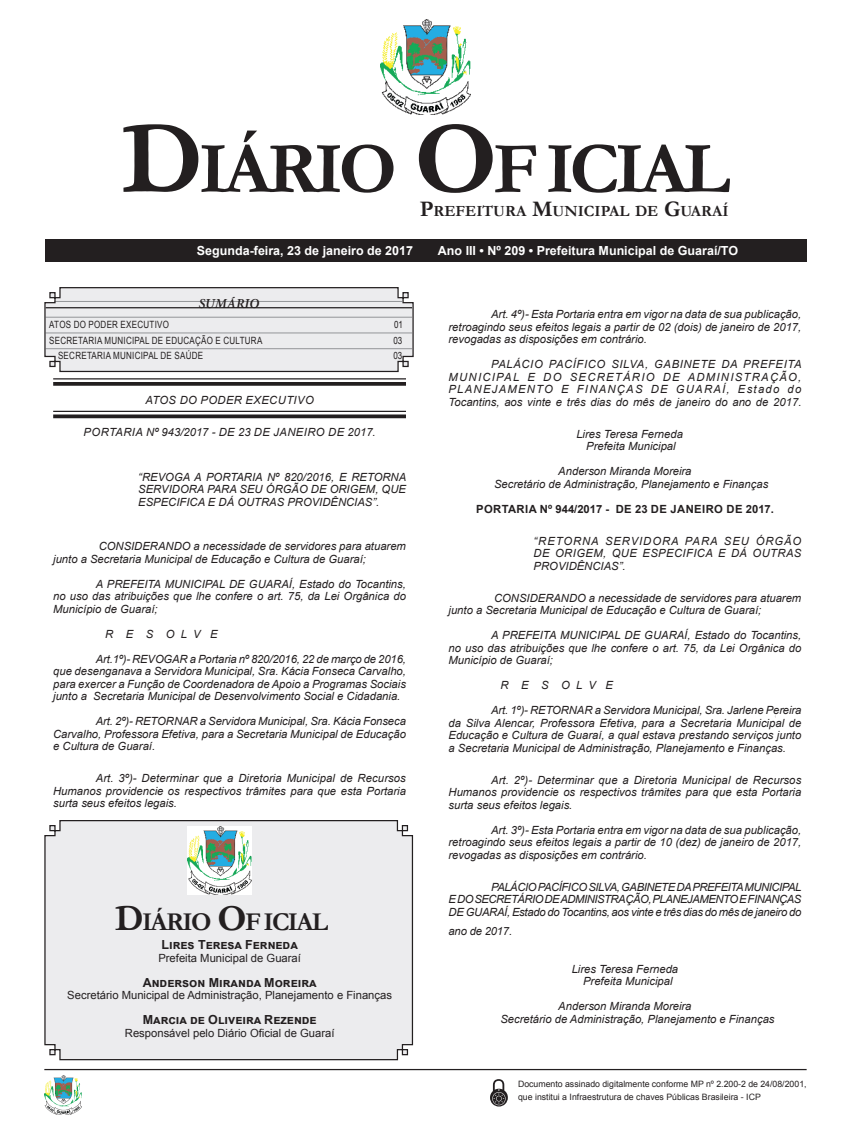
<style>
.page{position:relative;width:851px;height:1134px;background:#fff}
.page>*{position:absolute;margin:0;border:0;box-sizing:border-box;transform-origin:0 0}
.CORPO_DE_TEXTO{font:700 73.62px "Garamond";letter-spacing:-.06em;color:#231f20}
.CORPO_DE_TEXTO-2{font:700 25.88px "Garamond";letter-spacing:-.06em;color:#231f20}
.CORPO_DE_TEXTO-3{font:700 15.62px "Garamond";color:#231f20}
.t1{font:italic 600 13.75px "Minion Pro";letter-spacing:-.005em;color:#231f20}
.t2{font:700 12.5px "Arial";color:#fff}
.Assinatura{font:700 12.5px "Arial";color:#231f20}
.CORPO_DE_TEXTO-4{font:italic 11.25px/12.5px "Arial";color:#231f20;text-align:justify}
.Assinatura-2{font:italic 11.25px "Arial";color:#231f20}
.EMENTA{font:italic 11.25px/12.5px "Arial";color:#231f20;text-align:justify}
.Assinatura-3{font:11.25px "Arial";color:#231f20}
.TITULOS{font:italic 11.25px "Arial";letter-spacing:.035em;color:#231f20}
.TITULOS-2{font:700 11.25px "Arial";letter-spacing:.035em;color:#231f20}
.Sumario{font:10px "Arial";letter-spacing:.035em;color:#231f20;scale:.8 1}
.CORPO_DE_TEXTO-5{font:8.75px/12.5px "Arial";color:#231f20}
.s1{font-size:105.25px}
.s2{font-size:22.38px}
.s3{font-size:36.88px}
</style>
<div class="page">
<div style="left:45px;top:240px;width:760px;height:22px;background:#231f20"></div>
<hr style="left:53px;top:378px;width:353px;height:1px;background:#231f20">
<svg style="left:53px;top:382px;width:353px;height:4px"></svg>
<hr style="left:53px;top:411px;width:353px;height:1px;background:#231f20">
<svg style="left:53px;top:414px;width:353px;height:4px"></svg>
<hr style="left:44px;top:1069px;width:762px;height:1px;background:#231f20">
<img style="left:380px;top:20px;width:90px;height:95px">
<img style="left:44px;top:1075px;width:37px;height:40px">
<svg style="left:490px;top:1079px;width:17px;height:27px"></svg>
<svg style="left:44px;top:287px;width:370px;height:86px;background:#dddddf"></svg>
<div style="left:44px;top:820px;width:369px;height:241px;background:#ececee"></div>
<img style="left:188px;top:827px;width:64px;height:68px">
<p class="CORPO_DE_TEXTO" style="left:121px;top:119px;width:610px"><span class="s1">D</span>IÁRIO <span class="s1">O</span>F ICIAL</p>
<p class="CORPO_DE_TEXTO-3" style="left:419px;top:200px;width:310px"><span class="s2">P</span>REFEITURA <span class="s2">M</span>UNICIPAL DE <span class="s2">G</span>UARAÍ</p>
<p class="t2" style="left:197px;top:242px;width:218px">Segunda-feira, 23 de janeiro de 2017</p>
<p class="t2" style="left:438px;top:242px;width:301px">Ano III • Nº 209 • Prefeitura Municipal de Guaraí/TO</p>
<p class="t1" style="left:199px;top:294px;width:62px">SUMÁRIO</p>
<p class="Sumario" style="left:49px;top:318px;width:151px">ATOS DO PODER EXECUTIVO</p>
<p class="Sumario" style="left:394px;top:318px;width:13px">01</p>
<p class="Sumario" style="left:49px;top:333px;width:268px">SECRETARIA MUNICIPAL DE EDUCAÇÃO E CULTURA</p>
<p class="Sumario" style="left:393px;top:333px;width:13px">03</p>
<p class="Sumario" style="left:58px;top:349px;width:183px">SECRETARIA MUNICIPAL DE SAÚDE</p>
<p class="Sumario" style="left:393px;top:349px;width:13px">03</p>
<p class="TITULOS" style="left:145px;top:392px;width:170px">ATOS DO PODER EXECUTIVO</p>
<p class="TITULOS" style="left:84px;top:425px;width:293px">PORTARIA Nº 943/2017 - DE 23 DE JANEIRO DE 2017.</p>
<p class="EMENTA" style="left:138px;top:470px;width:269px">“REVOGA A PORTARIA Nº 820/2016, E RETORNA SERVIDORA PARA SEU ÓRGÃO DE ORIGEM, QUE ESPECIFICA E DÁ OUTRAS PROVIDÊNCIAS”.</p>
<p class="CORPO_DE_TEXTO-4" style="left:53px;top:540px;width:354px;text-indent:45px">CONSIDERANDO a necessidade de servidores para atuarem junto a Secretaria Municipal de Educação e Cultura de Guaraí;</p>
<p class="CORPO_DE_TEXTO-4" style="left:53px;top:577px;width:354px;text-indent:43px">A PREFEITA MUNICIPAL DE GUARAÍ, Estado do Tocantins, no uso das atribuições que lhe confere o art. 75, da Lei Orgânica do Município de Guaraí;</p>
<p class="CORPO_DE_TEXTO-4" style="left:105px;top:627px;width:114px">R E S O L V E</p>
<p class="CORPO_DE_TEXTO-4" style="left:53px;top:652px;width:354px;text-indent:43px">Art.1º)- REVOGAR a Portaria nº 820/2016, 22 de março de 2016, que desenganava a Servidora Municipal, Sra. Kácia Fonseca Carvalho, para exercer a Função de Coordenadora de Apoio a Programas Sociais junto a Secretaria Municipal de Desenvolvimento Social e Cidadania.</p>
<p class="CORPO_DE_TEXTO-4" style="left:53px;top:715px;width:354px;text-indent:43px">Art. 2º)- RETORNAR a Servidora Municipal, Sra. Kácia Fonseca Carvalho, Professora Efetiva, para a Secretaria Municipal de Educação e Cultura de Guaraí.</p>
<p class="CORPO_DE_TEXTO-4" style="left:53px;top:772px;width:354px;text-indent:43px">Art. 3º)- Determinar que a Diretoria Municipal de Recursos Humanos providencie os respectivos trâmites para que esta Portaria surta seus efeitos legais.</p>
<p class="CORPO_DE_TEXTO-2" style="left:115px;top:904px;width:215px"><span class="s3">D</span>IÁRIO <span class="s3">O</span>F ICIAL</p>
<p class="Assinatura" style="left:161px;top:936px;width:138px">Lires Teresa Ferneda</p>
<p class="Assinatura-3" style="left:158px;top:950px;width:144px">Prefeita Municipal de Guaraí</p>
<p class="Assinatura" style="left:143px;top:973px;width:175px">Anderson Miranda Moreira</p>
<p class="Assinatura-3" style="left:67px;top:987px;width:326px">Secretário Municipal de Administração, Planejamento e Finanças</p>
<p class="Assinatura" style="left:143px;top:1011px;width:175px">Marcia de Oliveira Rezende</p>
<p class="Assinatura-3" style="left:125px;top:1025px;width:211px">Responsável pelo Diário Oficial de Guaraí</p>
<p class="CORPO_DE_TEXTO-4" style="left:448px;top:308px;width:354px;text-indent:43px">Art. 4º)- Esta Portaria entra em vigor na data de sua publicação, retroagindo seus efeitos legais a partir de 02 (dois) de janeiro de 2017, revogadas as disposições em contrário.</p>
<p class="CORPO_DE_TEXTO-4" style="left:448px;top:358px;width:354px;text-indent:43px">PALÁCIO PACÍFICO SILVA, GABINETE DA PREFEITA MUNICIPAL E DO SECRETÁRIO DE ADMINISTRAÇÃO, PLANEJAMENTO E FINANÇAS DE GUARAÍ, Estado do Tocantins, aos vinte e três dias do mês de janeiro do ano de 2017.</p>
<p class="Assinatura-2" style="left:576px;top:427px;width:108px">Lires Teresa Ferneda</p>
<p class="Assinatura-2" style="left:586px;top:439px;width:91px">Prefeita Municipal</p>
<p class="Assinatura-2" style="left:558px;top:464px;width:135px">Anderson Miranda Moreira</p>
<p class="Assinatura-2" style="left:494px;top:477px;width:276px">Secretário de Administração, Planejamento e Finanças</p>
<p class="TITULOS-2" style="left:476px;top:501px;width:299px">PORTARIA Nº 944/2017 - DE 23 DE JANEIRO DE 2017.</p>
<p class="EMENTA" style="left:533px;top:535px;width:269px">“RETORNA SERVIDORA PARA SEU ÓRGÃO DE ORIGEM, QUE ESPECIFICA E DÁ OUTRAS PROVIDÊNCIAS”.</p>
<p class="CORPO_DE_TEXTO-4" style="left:448px;top:592px;width:354px;text-indent:45px">CONSIDERANDO a necessidade de servidores para atuarem junto a Secretaria Municipal de Educação e Cultura de Guaraí;</p>
<p class="CORPO_DE_TEXTO-4" style="left:448px;top:629px;width:354px;text-indent:43px">A PREFEITA MUNICIPAL DE GUARAÍ, Estado do Tocantins, no uso das atribuições que lhe confere o art. 75, da Lei Orgânica do Município de Guaraí;</p>
<p class="CORPO_DE_TEXTO-4" style="left:500px;top:679px;width:114px">R E S O L V E</p>
<p class="CORPO_DE_TEXTO-4" style="left:448px;top:704px;width:354px;text-indent:43px">Art. 1º)- RETORNAR a Servidora Municipal, Sra. Jarlene Pereira da Silva Alencar, Professora Efetiva, para a Secretaria Municipal de Educação e Cultura de Guaraí, a qual estava prestando serviços junto a Secretaria Municipal de Administração, Planejamento e Finanças.</p>
<p class="CORPO_DE_TEXTO-4" style="left:448px;top:774px;width:354px;text-indent:43px">Art. 2º)- Determinar que a Diretoria Municipal de Recursos Humanos providencie os respectivos trâmites para que esta Portaria surta seus efeitos legais.</p>
<p class="CORPO_DE_TEXTO-4" style="left:448px;top:824px;width:354px;text-indent:43px">Art. 3º)- Esta Portaria entra em vigor na data de sua publicação, retroagindo seus efeitos legais a partir de 10 (dez) de janeiro de 2017, revogadas as disposições em contrário.</p>
<p class="CORPO_DE_TEXTO-4" style="left:448px;top:881px;width:354px;text-indent:43px">PALÁCIO PACÍFICO SILVA, GABINETE DA PREFEITA MUNICIPAL E DO SECRETÁRIO DE ADMINISTRAÇÃO, PLANEJAMENTO E FINANÇAS DE GUARAÍ, Estado do Tocantins, aos vinte e três dias do mês de janeiro do</p>
<p class="CORPO_DE_TEXTO-4" style="left:448px;top:925px;width:65px">ano de 2017.</p>
<p class="Assinatura-2" style="left:571px;top:962px;width:108px">Lires Teresa Ferneda</p>
<p class="Assinatura-2" style="left:583px;top:974px;width:91px">Prefeita Municipal</p>
<p class="Assinatura-2" style="left:558px;top:999px;width:135px">Anderson Miranda Moreira</p>
<p class="Assinatura-2" style="left:500px;top:1012px;width:276px">Secretário de Administração, Planejamento e Finanças</p>
<p class="CORPO_DE_TEXTO-5" style="left:518px;top:1078px;width:290px">Documento assinado digitalmente conforme MP nº 2.200-2 de 24/08/2001, que institui a Infraestrutura de chaves Públicas Brasileira - ICP</p>
</div>
